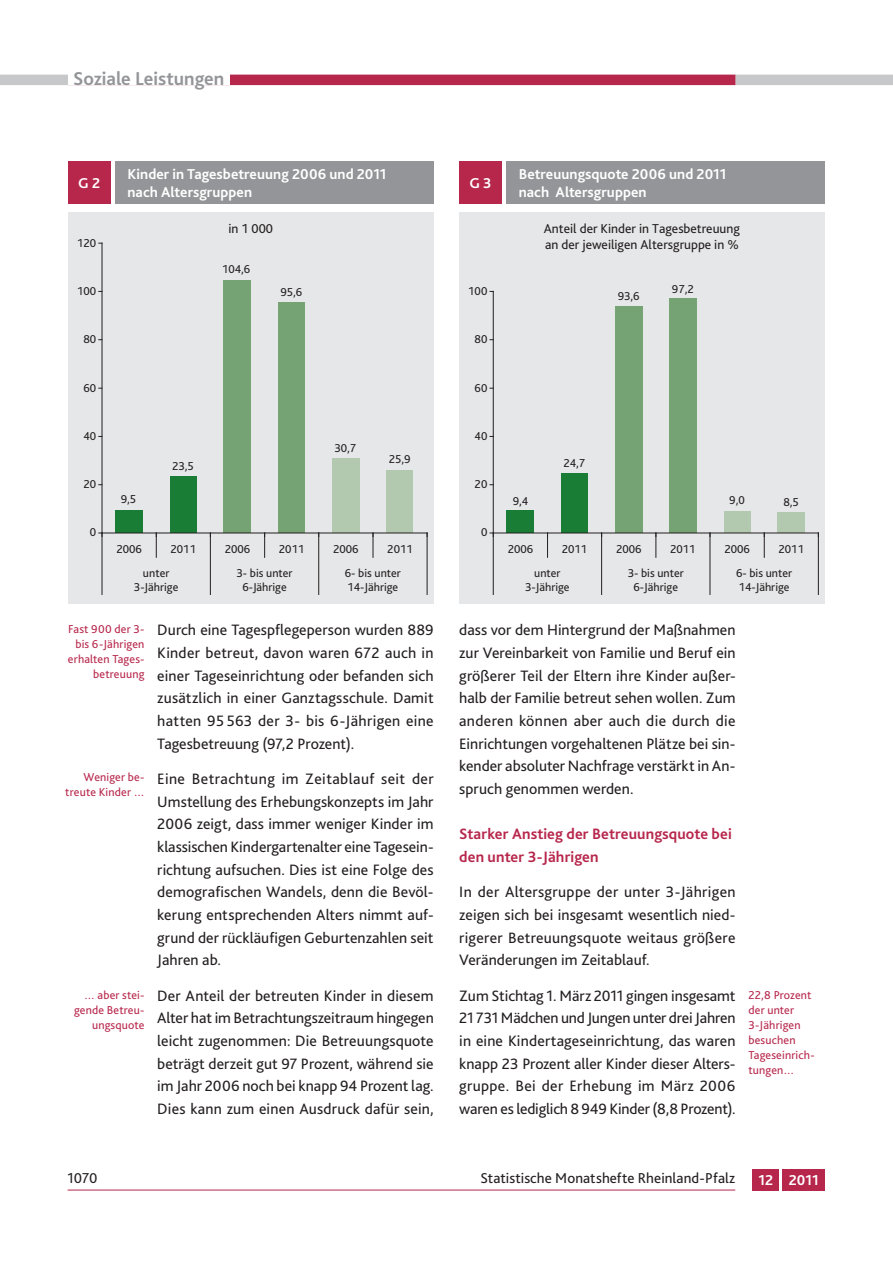
<style>
.page{position:relative;width:893px;height:1263px;background:#fff}
.page>*{position:absolute;margin:0;border:0;box-sizing:border-box;transform-origin:0 0}
.t1{font:700 19.5px "Bliss 2";color:#939598}
.t2{font:15.75px/22.6px "Bliss 2";letter-spacing:.005em;color:#231f20;text-align:justify}
.t3{font:700 15.75px/22.6px "Bliss 2";letter-spacing:.005em;color:#b7274c}
.t4{font:700 15px/18px "Bliss 2";letter-spacing:.005em;color:#fff}
.t5{font:15px "Bliss 2";letter-spacing:.005em;color:#231f20}
.t6{font:13.5px/16.2px "Bliss 2";color:#231f20}
.t7{font:12px/14.4px "Bliss 2";color:#231f20;text-align:center}
.t8{font:12px/15px "Bliss 2";letter-spacing:.015em;color:#b7274c;text-align:right}
</style>
<div class="page">
<div style="left:68px;top:75px;width:668px;height:10px;background:#b7274c"></div>
<div style="left:68px;top:60px;width:162px;height:25px;background:#fff"></div>
<hr style="left:68px;top:1190px;width:667px;height:1px;background:#b7274c">
<div style="left:736px;top:75px;width:157px;height:10px;background:#c7c8ca"></div>
<div style="left:0;top:75px;width:68px;height:10px;background:#c7c8ca"></div>
<div style="left:753px;top:1169px;width:26px;height:22px;background:#b7274c"></div>
<div style="left:782px;top:1169px;width:43px;height:22px;background:#b7274c"></div>
<div style="left:68px;top:213px;width:366px;height:391px;background:#e6e7e8"></div>
<div style="left:115px;top:510px;width:28px;height:23px;background:#197d36"></div>
<div style="left:170px;top:476px;width:27px;height:57px;background:#197d36"></div>
<div style="left:224px;top:280px;width:27px;height:253px;background:#76a373"></div>
<div style="left:278px;top:302px;width:27px;height:231px;background:#76a373"></div>
<div style="left:332px;top:459px;width:27px;height:74px;background:#b3c9af"></div>
<div style="left:386px;top:470px;width:27px;height:63px;background:#b3c9af"></div>
<hr style="left:102px;top:243px;width:1px;height:290px;background:#231f20">
<hr style="left:102px;top:533px;width:325px;height:1px;background:#231f20">
<svg style="left:156px;top:534px;width:1px;height:23px"></svg>
<svg style="left:264px;top:534px;width:1px;height:23px"></svg>
<svg style="left:373px;top:533px;width:1px;height:24px"></svg>
<hr style="left:102px;top:533px;width:1px;height:61px;background:#231f20">
<hr style="left:427px;top:533px;width:1px;height:61px;background:#231f20">
<hr style="left:210px;top:533px;width:1px;height:61px;background:#231f20">
<hr style="left:318px;top:533px;width:1px;height:61px;background:#231f20">
<div style="left:459px;top:213px;width:366px;height:391px;background:#e6e7e8"></div>
<svg style="left:547px;top:534px;width:1px;height:23px"></svg>
<svg style="left:656px;top:534px;width:1px;height:23px"></svg>
<svg style="left:764px;top:534px;width:1px;height:23px"></svg>
<hr style="left:493px;top:533px;width:1px;height:61px;background:#231f20">
<hr style="left:818px;top:533px;width:1px;height:61px;background:#231f20">
<hr style="left:601px;top:533px;width:1px;height:61px;background:#231f20">
<hr style="left:710px;top:533px;width:1px;height:61px;background:#231f20">
<svg style="left:493px;top:291px;width:326px;height:243px"></svg>
<div style="left:68px;top:162px;width:42px;height:42px;background:#b7274c"></div>
<div style="left:459px;top:162px;width:43px;height:42px;background:#b7274c"></div>
<div style="left:115px;top:162px;width:319px;height:42px;background:#939598"></div>
<div style="left:506px;top:162px;width:319px;height:42px;background:#939598"></div>
<p class="t1" style="left:73px;top:71px;width:153px">Soziale Leistungen</p>
<p class="t4" style="left:128px;top:166px;width:261px">Kinder in Tagesbetreuung 2006 und 2011 nach Altersgruppen</p>
<p class="t4" style="left:519px;top:166px;width:209px">Betreuungsquote 2006 und 2011 nach Altersgruppen</p>
<p class="t4" style="left:78px;top:175px;width:23px">G 2</p>
<p class="t4" style="left:469px;top:175px;width:24px">G 3</p>
<p class="t7" style="left:77px;top:236px;width:21px">120</p>
<p class="t6" style="left:228px;top:222px;width:46px">in 1 000</p>
<p class="t6" style="left:544px;top:222px;width:198px">Anteil der Kinder in Tagesbetreuung an der jeweiligen Altersgruppe in %</p>
<p class="t7" style="left:222px;top:263px;width:30px">104,6</p>
<p class="t7" style="left:77px;top:285px;width:21px">100</p>
<p class="t7" style="left:280px;top:286px;width:23px">95,6</p>
<p class="t7" style="left:468px;top:285px;width:21px">100</p>
<p class="t7" style="left:618px;top:290px;width:23px">93,6</p>
<p class="t7" style="left:672px;top:283px;width:23px">97,2</p>
<p class="t7" style="left:83px;top:333px;width:14px">80</p>
<p class="t7" style="left:475px;top:333px;width:14px">80</p>
<p class="t7" style="left:83px;top:381px;width:14px">60</p>
<p class="t7" style="left:475px;top:381px;width:14px">60</p>
<p class="t7" style="left:83px;top:430px;width:14px">40</p>
<p class="t7" style="left:475px;top:430px;width:14px">40</p>
<p class="t7" style="left:172px;top:460px;width:23px">23,5</p>
<p class="t7" style="left:334px;top:442px;width:23px">30,7</p>
<p class="t7" style="left:389px;top:453px;width:23px">25,9</p>
<p class="t7" style="left:563px;top:457px;width:23px">24,7</p>
<p class="t7" style="left:83px;top:478px;width:14px">20</p>
<p class="t7" style="left:475px;top:478px;width:14px">20</p>
<p class="t7" style="left:121px;top:493px;width:17px">9,5</p>
<p class="t7" style="left:513px;top:495px;width:17px">9,4</p>
<p class="t7" style="left:729px;top:494px;width:17px">9,0</p>
<p class="t7" style="left:783px;top:496px;width:17px">8,5</p>
<p class="t7" style="left:90px;top:526px;width:8px">0</p>
<p class="t7" style="left:481px;top:526px;width:8px">0</p>
<p class="t7" style="left:116px;top:543px;width:27px">2006</p>
<p class="t7" style="left:171px;top:543px;width:27px">2011</p>
<p class="t7" style="left:225px;top:543px;width:27px">2006</p>
<p class="t7" style="left:279px;top:543px;width:27px">2011</p>
<p class="t7" style="left:333px;top:543px;width:27px">2006</p>
<p class="t7" style="left:387px;top:543px;width:27px">2011</p>
<p class="t7" style="left:134px;top:567px;width:46px">unter<br>3-Jährige</p>
<p class="t7" style="left:237px;top:567px;width:57px">3- bis unter<br>6-Jährige</p>
<p class="t7" style="left:345px;top:567px;width:57px;text-align:left">6- bis unter<br>14-Jährige</p>
<p class="t7" style="left:508px;top:543px;width:27px">2006</p>
<p class="t7" style="left:562px;top:543px;width:27px">2011</p>
<p class="t7" style="left:616px;top:543px;width:27px">2006</p>
<p class="t7" style="left:670px;top:543px;width:27px">2011</p>
<p class="t7" style="left:724px;top:543px;width:27px">2006</p>
<p class="t7" style="left:778px;top:543px;width:27px">2011</p>
<p class="t7" style="left:525px;top:567px;width:46px">unter<br>3-Jährige</p>
<p class="t7" style="left:628px;top:567px;width:57px">3- bis unter<br>6-Jährige</p>
<p class="t7" style="left:736px;top:567px;width:57px;text-align:left">6- bis unter<br>14-Jährige</p>
<p class="t2" style="left:459px;top:620px;width:278px">dass vor dem Hintergrund der Maßnahmen zur Vereinbarkeit von Familie und Beruf ein größerer Teil der Eltern ihre Kinder außer&shy;halb der Familie betreut sehen wollen. Zum anderen können aber auch die durch die Einrichtungen vorgehaltenen Plätze bei sin&shy;kender absoluter Nachfrage verstärkt in An&shy;spruch genommen werden.</p>
<p class="t3" style="left:459px;top:824px;width:274px">Starker Anstieg der Betreuungsquote bei den unter 3-Jährigen</p>
<p class="t2" style="left:459px;top:882px;width:278px">In der Altersgruppe der unter 3-Jährigen zeigen sich bei insgesamt wesentlich nied&shy;rigerer Betreuungsquote weitaus größere Veränderungen im Zeitablauf.</p>
<p class="t2" style="left:459px;top:985px;width:278px">Zum Stichtag 1. März 2011 gingen insgesamt 21 731 Mädchen und Jungen unter drei Jahren in eine Kindertageseinrichtung, das waren knapp 23 Prozent aller Kinder dieser Alters&shy;gruppe. Bei der Erhebung im März 2006 waren es lediglich 8 949 Kinder (8,8 Prozent).</p>
<p class="t2" style="left:157px;top:620px;width:278px">Durch eine Tagespflegeperson wurden 889<br>Kinder betreut, davon waren 672 auch in einer Tageseinrichtung oder befanden sich zusätzlich in einer Ganztagsschule. Damit hatten 95 563 der 3- bis 6-Jährigen eine Tagesbetreuung (97,2 Prozent).</p>
<p class="t2" style="left:157px;top:769px;width:278px">Eine Betrachtung im Zeitablauf seit der Umstellung des Erhebungskonzepts im Jahr 2006 zeigt, dass immer weniger Kinder im klassischen Kindergartenalter eine Tagesein&shy;richtung aufsuchen. Dies ist eine Folge des demografischen Wandels, denn die Bevöl&shy;kerung entsprechenden Alters nimmt auf&shy;grund der rückläufigen Geburtenzahlen seit Jahren ab.</p>
<p class="t2" style="left:157px;top:986px;width:278px">Der Anteil der betreuten Kinder in diesem Alter hat im Betrachtungszeitraum hingegen leicht zugenommen: Die Betreuungsquote beträgt derzeit gut 97 Prozent, während sie im Jahr 2006 noch bei knapp 94 Prozent lag.<br>Dies kann zum einen Ausdruck dafür sein,</p>
<p class="t8" style="left:68px;top:623px;width:78px">Fast 900 der 3- bis 6-Jährigen erhalten Tages&shy;betreuung</p>
<p class="t8" style="left:65px;top:771px;width:81px">Weniger be&shy;treute Kinder …</p>
<p class="t8" style="left:74px;top:988px;width:72px">… aber stei&shy;gende Betreu&shy;ungsquote</p>
<p class="t8" style="left:748px;top:988px;width:68px;text-align:left">22,8 Prozent der unter<br>3-Jährigen besuchen<br>Tageseinrich&shy;tungen…</p>
<p class="t5" style="left:68px;top:1172px;width:31px">1070</p>
<p class="t5" style="left:481px;top:1172px;width:256px">Statistische Monatshefte Rheinland-Pfalz</p>
<p class="t4" style="left:758px;top:1172px;width:62px">12 2011</p>
</div>
